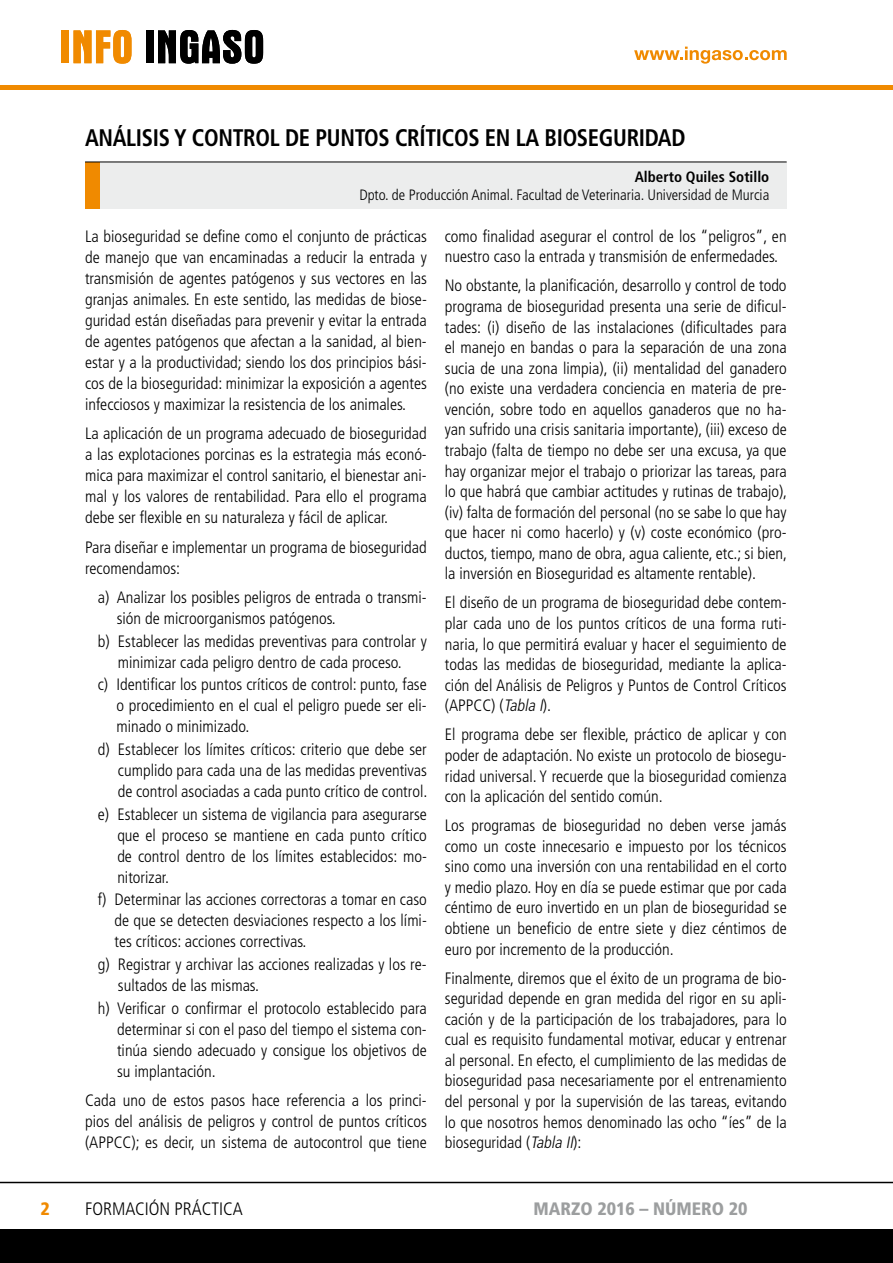
<style>
.page{position:relative;width:893px;height:1263px;background:#fff}
.page>*{position:absolute;margin:0;border:0;box-sizing:border-box;transform-origin:0 0}
.t1{font:700 condensed 24px "Frutiger";letter-spacing:-.015em;color:#000;scale:.94 1}
.t2{font:900 condensed 18px "Frutiger";color:#9c9e9f}
.t3{font:300 condensed 18px "Frutiger";color:#000}
.t4{font:900 condensed 18px "Frutiger";color:#f08a00}
.t5{font:300 condensed 16.5px/20.5px "Frutiger";color:#000;text-align:justify}
.t6{font:300 condensed 15px "Frutiger";color:#000}
.t7{font:700 condensed 15px "Frutiger";color:#000}
.s1{font-style:italic}
</style>
<div class="page">
<div style="left:0;top:1229px;width:893px;height:34px;background:#000"></div>
<hr style="left:0;top:1182px;width:893px;height:1px;background:#000">
<svg style="left:634px;top:47px;width:153px;height:17px"></svg>
<hr style="left:0;top:85px;width:893px;height:4px;background:#f08a00">
<div style="left:62px;top:30px;width:7px;height:33px;background:#f08a00"></div>
<svg style="left:74px;top:30px;width:57px;height:34px"></svg>
<div style="left:146px;top:30px;width:7px;height:33px;background:#000"></div>
<svg style="left:158px;top:30px;width:105px;height:34px"></svg>
<div style="left:85px;top:162px;width:702px;height:47px;background:#eceded"></div>
<div style="left:85px;top:162px;width:15px;height:47px;background:#f08a00"></div>
<hr style="left:85px;top:162px;width:702px;height:1px;background:#000">
<h1 class="t1" style="left:85px;top:123px;width:640px">ANÁLISIS Y CONTROL DE PUNTOS CRÍTICOS EN LA BIOSEGURIDAD</h1>
<p class="t7" style="left:635px;top:168px;width:136px">Alberto Quiles Sotillo</p>
<p class="t6" style="left:359px;top:186px;width:411px">Dpto. de Producción Animal. Facultad de Veterinaria. Universidad de Murcia</p>
<p class="t5" style="left:85px;top:226px;width:343px;line-height:21px">La bioseguridad se define como el conjunto de prácticas de manejo que van encaminadas a reducir la entrada y transmisión de agentes patógenos y sus vectores en las granjas animales. En este sentido, las medidas de biose&shy;guridad están diseñadas para prevenir y evitar la entrada de agentes patógenos que afectan a la sanidad, al bien&shy;estar y a la productividad; siendo los dos principios bási&shy;cos de la bioseguridad: minimizar la exposición a agentes infecciosos y maximizar la resistencia de los animales.</p>
<p class="t5" style="left:85px;top:423px;width:343px;line-height:21px">La aplicación de un programa adecuado de bioseguridad a las explotaciones porcinas es la estrategia más econó&shy;mica para maximizar el control sanitario, el bienestar ani&shy;mal y los valores de rentabilidad. Para ello el programa debe ser flexible en su naturaleza y fácil de aplicar.</p>
<p class="t5" style="left:85px;top:537px;width:343px;line-height:21px">Para diseñar e implementar un programa de bioseguridad recomendamos:</p>
<p class="t5" style="left:117px;top:587px;width:312px;line-height:21px;text-indent:-19px">a) Analizar los posibles peligros de entrada o transmi&shy;sión de microorganismos patógenos.</p>
<p class="t5" style="left:98px;top:631px;width:330px;line-height:21px;text-align:center">b) Establecer las medidas preventivas para controlar y minimizar cada peligro dentro de cada proceso.</p>
<p class="t5" style="left:116px;top:674px;width:312px;line-height:21px;text-indent:-19px">c) Identificar los puntos críticos de control: punto, fase o procedimiento en el cual el peligro puede ser eli&shy;minado o minimizado.</p>
<p class="t5" style="left:118px;top:739px;width:311px;line-height:21px;text-indent:-20px">d) Establecer los límites críticos: criterio que debe ser cumplido para cada una de las medidas preventivas de control asociadas a cada punto crítico de control.</p>
<p class="t5" style="left:117px;top:804px;width:311px;line-height:21px;text-indent:-20px">e) Establecer un sistema de vigilancia para asegurarse que el proceso se mantiene en cada punto crítico de control dentro de los límites establecidos: mo&shy;nitorizar.</p>
<p class="t5" style="left:115px;top:889px;width:314px;line-height:21px;text-indent:-17px">f) Determinar las acciones correctoras a tomar en caso de que se detecten desviaciones respecto a los lími&shy;tes críticos: acciones correctivas.</p>
<p class="t5" style="left:118px;top:954px;width:310px;line-height:21px;text-indent:-20px">g) Registrar y archivar las acciones realizadas y los re&shy;sultados de las mismas.</p>
<p class="t5" style="left:117px;top:998px;width:311px;line-height:21px;text-indent:-19px">h) Verificar o confirmar el protocolo establecido para determinar si con el paso del tiempo el sistema con&shy;tinúa siendo adecuado y consigue los objetivos de su implantación.</p>
<p class="t5" style="left:85px;top:1090px;width:343px;line-height:21px">Cada uno de estos pasos hace referencia a los princi&shy;pios del análisis de peligros y control de puntos críticos (APPCC); es decir, un sistema de autocontrol que tiene</p>
<p class="t5" style="left:445px;top:226px;width:343px">como finalidad asegurar el control de los “peligros”, en nuestro caso la entrada y transmisión de enfermedades.</p>
<p class="t5" style="left:445px;top:276px;width:344px">No obstante, la planificación, desarrollo y control de todo programa de bioseguridad presenta una serie de dificul&shy;tades: (i) diseño de las instalaciones (dificultades para el manejo en bandas o para la separación de una zona sucia de una zona limpia), (ii) mentalidad del ganadero (no existe una verdadera conciencia en materia de pre&shy;vención, sobre todo en aquellos ganaderos que no ha&shy;yan sufrido una crisis sanitaria importante), (iii) exceso de trabajo (falta de tiempo no debe ser una excusa, ya que hay organizar mejor el trabajo o priorizar las tareas, para lo que habrá que cambiar actitudes y rutinas de trabajo), (iv) falta de formación del personal (no se sabe lo que hay que hacer ni como hacerlo) y (v) coste económico (pro&shy;ductos, tiempo, mano de obra, agua caliente, etc.; si bien, la inversión en Bioseguridad es altamente rentable).</p>
<p class="t5" style="left:445px;top:593px;width:343px">El diseño de un programa de bioseguridad debe contem&shy;plar cada uno de los puntos críticos de una forma ruti&shy;naria, lo que permitirá evaluar y hacer el seguimiento de todas las medidas de bioseguridad, mediante la aplica&shy;ción del Análisis de Peligros y Puntos de Control Críticos (APPCC) (<span class="s1">Tabla I</span>).</p>
<p class="t5" style="left:445px;top:725px;width:343px">El programa debe ser flexible, práctico de aplicar y con poder de adaptación. No existe un protocolo de biosegu&shy;ridad universal. Y recuerde que la bioseguridad comienza con la aplicación del sentido común.</p>
<p class="t5" style="left:445px;top:815px;width:343px">Los programas de bioseguridad no deben verse jamás como un coste innecesario e impuesto por los técnicos sino como una inversión con una rentabilidad en el corto y medio plazo. Hoy en día se puede estimar que por cada céntimo de euro invertido en un plan de bioseguridad se obtiene un beneficio de entre siete y diez céntimos de euro por incremento de la producción.</p>
<p class="t5" style="left:445px;top:968px;width:343px">Finalmente, diremos que el éxito de un programa de bio&shy;seguridad depende en gran medida del rigor en su apli&shy;cación y de la participación de los trabajadores, para lo cual es requisito fundamental motivar, educar y entrenar al personal. En efecto, el cumplimiento de las medidas de bioseguridad pasa necesariamente por el entrenamiento del personal y por la supervisión de las tareas, evitando lo que nosotros hemos denominado las ocho “íes” de la bioseguridad (<span class="s1">Tabla II</span>):</p>
<p class="t4" style="left:40px;top:1198px;width:11px">2</p>
<p class="t3" style="left:85px;top:1199px;width:159px">FORMACIÓN PRÁCTICA</p>
<p class="t2" style="left:533px;top:1198px;width:216px">MARZO 2016 – NÚMERO 20</p>
</div>
